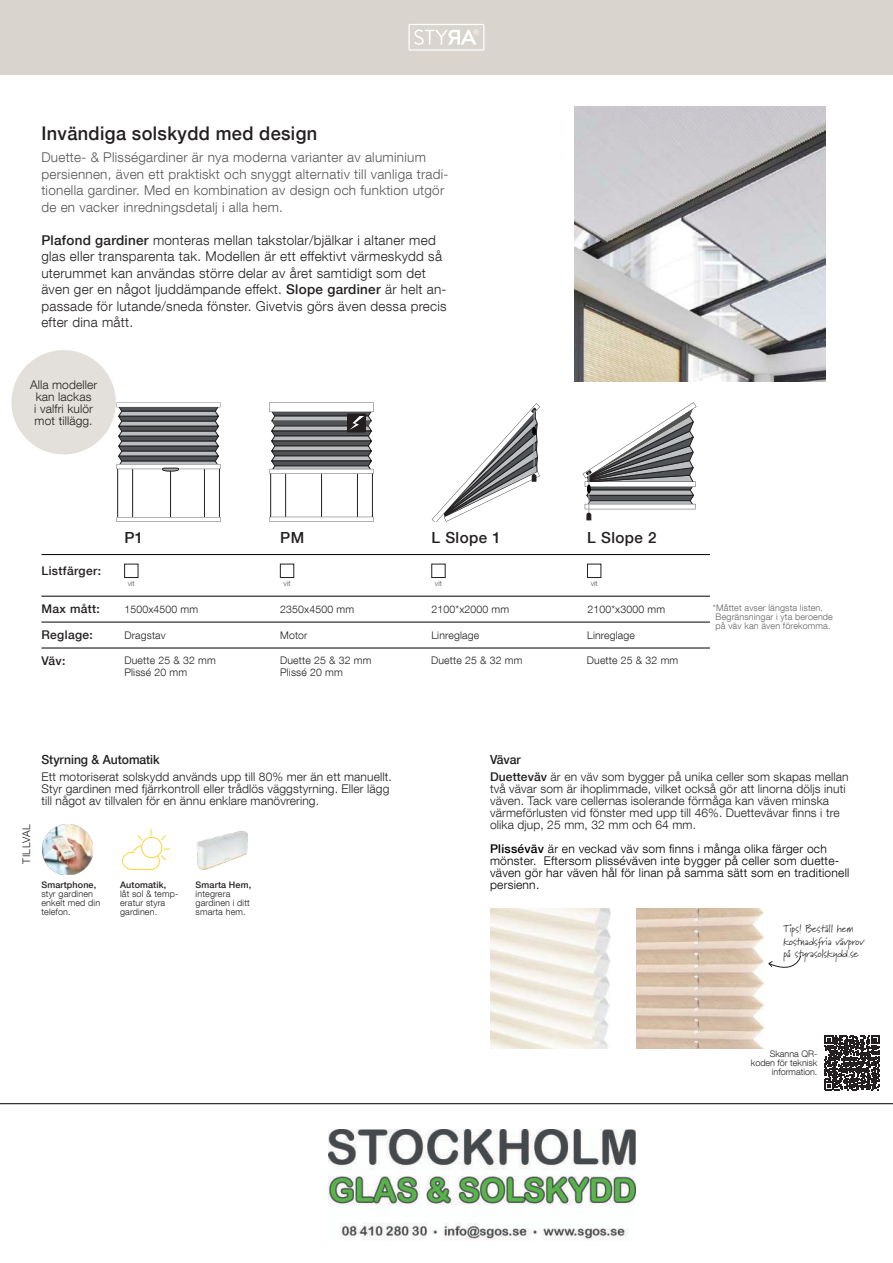
<style>
.page{position:relative;width:893px;height:1263px;background:#fff}
.page>*{position:absolute;margin:0;border:0;box-sizing:border-box;transform-origin:0 0}
.t1{font:500 18.9px "Helvetica Neue LT Com";letter-spacing:.02em;color:#231f20;scale:.96 1}
.t2{font:500 15.3px "Helvetica Neue LT Com";letter-spacing:.03em;color:#231f20}
.t3{font:300 13.5px/16.5px "Helvetica Neue LT Com";letter-spacing:.02em;color:#231f20}
.t4{font:300 13.5px/16.5px "Helvetica Neue LT Com";letter-spacing:.02em;color:#57585a}
.t5{font:500 12.6px "Helvetica Neue LT Com";color:#231f20;scale:.96 1}
.t6{font:300 12px/12px "Helvetica Neue LT Com";letter-spacing:.01em;color:#231f20}
.t7{font:300 12px/12px "Helvetica Neue LT Com";letter-spacing:.02em;color:#000001}
.t8{font:500 12px/26px "Helvetica Neue LT Com";letter-spacing:.03em;color:#231f20}
.t9{font:300 10.5px/12px "Helvetica Neue LT Com";letter-spacing:.015em;color:#231f20}
.t10{font:10.5px/12.6px "Marydale";color:#231f20}
.t11{font:300 9px/9px "Helvetica Neue LT Com";letter-spacing:.015em;color:#231f20}
.t12{font:300 9px/9px "Helvetica Neue LT Com";letter-spacing:.015em;color:#636366}
.t13{font:500 9px "Helvetica Neue LT Com";letter-spacing:.015em;color:#231f20}
.t14{font:300 7.5px "Helvetica Neue LT Com";color:#57585a}
.s1{font-weight:500}
</style>
<div class="page">
<hr style="left:0;top:1103px;width:893px;height:1px;background:#000001">
<svg style="left:825px;top:1035px;width:54px;height:55px"></svg>
<div style="left:0;top:0;width:893px;height:74px;background:#d9d5ce"></div>
<svg style="left:408px;top:24px;width:76px;height:27px"></svg>
<img style="left:490px;top:908px;width:121px;height:141px">
<img style="left:637px;top:908px;width:127px;height:141px">
<hr style="left:117px;top:469px;width:1px;height:48px;background:#231f20">
<hr style="left:219px;top:469px;width:1px;height:48px;background:#231f20">
<hr style="left:132px;top:469px;width:1px;height:48px;background:#231f20">
<hr style="left:204px;top:469px;width:1px;height:48px;background:#231f20">
<svg style="left:117px;top:517px;width:103px;height:5px"></svg>
<hr style="left:170px;top:469px;width:1px;height:48px;background:#231f20">
<svg style="left:117px;top:402px;width:103px;height:69px;background:#868789"></svg>
<hr style="left:270px;top:474px;width:1px;height:43px;background:#231f20">
<hr style="left:372px;top:474px;width:1px;height:43px;background:#231f20">
<hr style="left:285px;top:474px;width:1px;height:43px;background:#231f20">
<hr style="left:357px;top:474px;width:1px;height:43px;background:#231f20">
<svg style="left:270px;top:517px;width:103px;height:5px"></svg>
<hr style="left:321px;top:474px;width:1px;height:43px;background:#231f20">
<svg style="left:270px;top:402px;width:103px;height:72px"></svg>
<hr style="left:41px;top:554px;width:669px;height:1px;background:#000">
<hr style="left:41px;top:622px;width:669px;height:1px;background:#000">
<hr style="left:41px;top:648px;width:669px;height:1px;background:#000">
<hr style="left:41px;top:596px;width:669px;height:1px;background:#000">
<img style="left:42px;top:824px;width:51px;height:51px">
<svg style="left:122px;top:829px;width:48px;height:41px"></svg>
<img style="left:197px;top:831px;width:50px;height:39px">
<div style="left:124px;top:564px;width:14px;height:14px;border:1px solid #231f20"></div>
<div style="left:280px;top:564px;width:14px;height:14px;border:1px solid #231f20"></div>
<div style="left:11px;top:350px;width:105px;height:104px;background:#e3e0db;border-radius:50%"></div>
<svg style="left:432px;top:403px;width:108px;height:119px"></svg>
<svg style="left:583px;top:402px;width:113px;height:118px"></svg>
<div style="left:587px;top:564px;width:14px;height:14px;border:1px solid #231f20"></div>
<div style="left:431px;top:564px;width:14px;height:14px;border:1px solid #231f20"></div>
<img style="left:574px;top:107px;width:251px;height:275px">
<svg style="left:768px;top:956px;width:33px;height:12px"></svg>
<img style="left:329px;top:1130px;width:306px;height:110px">
<h1 class="t1" style="left:41px;top:122px;width:289px">Invändiga solskydd med design</h1>
<p class="t4" style="left:41px;top:149px;width:409px">Duette- &amp; Plisségardiner är nya moderna varianter av aluminium persiennen, även ett praktiskt och snyggt alternativ till vanliga tradi&shy;tionella gardiner. Med en kombination av design och funktion utgör de en vacker inredningsdetalj i alla hem.</p>
<p class="t3" style="left:41px;top:231px;width:407px"><span class="s1">Plafond gardiner</span> monteras mellan takstolar/bjälkar i altaner med glas eller transparenta tak. Modellen är ett effektivt värmeskydd så uterummet kan användas större delar av året samtidigt som det även ger en något ljuddämpande effekt. <span class="s1">Slope gardiner</span> är helt an&shy;passade för lutande/sneda fönster. Givetvis görs även dessa precis efter dina mått.</p>
<p class="t6" style="left:30px;top:378px;width:69px;text-align:center">Alla modeller kan lackas<br>i valfri kulör mot tillägg.</p>
<p class="t8" style="left:41px;top:558px;width:61px">Listfärger:</p>
<p class="t2" style="left:124px;top:528px;width:20px">P1</p>
<p class="t2" style="left:280px;top:528px;width:26px">PM</p>
<p class="t14" style="left:128px;top:578px;width:9px">vit</p>
<p class="t14" style="left:284px;top:578px;width:9px">vit</p>
<p class="t2" style="left:431px;top:528px;width:71px">L Slope 1</p>
<p class="t2" style="left:587px;top:528px;width:71px">L Slope 2</p>
<p class="t14" style="left:435px;top:578px;width:9px">vit</p>
<p class="t14" style="left:591px;top:578px;width:9px">vit</p>
<p class="t8" style="left:41px;top:595px;width:60px">Max mått:<br>Reglage:<br>Väv:</p>
<p class="t9" style="left:124px;top:603px;width:75px">1500x4500 mm</p>
<p class="t9" style="left:280px;top:603px;width:75px">2350x4500 mm</p>
<p class="t9" style="left:431px;top:603px;width:79px">2100*x2000 mm</p>
<p class="t9" style="left:587px;top:603px;width:79px">2100*x3000 mm</p>
<p class="t9" style="left:431px;top:629px;width:49px">Linreglage</p>
<p class="t9" style="left:587px;top:629px;width:49px">Linreglage</p>
<p class="t9" style="left:280px;top:629px;width:29px">Motor</p>
<p class="t9" style="left:124px;top:629px;width:43px">Dragstav</p>
<p class="t9" style="left:124px;top:654px;width:93px">Duette 25 &amp; 32 mm<br>Plissé 20 mm</p>
<p class="t9" style="left:280px;top:654px;width:93px">Duette 25 &amp; 32 mm</p>
<p class="t9" style="left:431px;top:654px;width:93px">Duette 25 &amp; 32 mm</p>
<p class="t9" style="left:587px;top:654px;width:93px">Duette 25 &amp; 32 mm</p>
<p class="t9" style="left:280px;top:666px;width:64px">Plissé 20 mm</p>
<p class="t12" style="left:713px;top:603px;width:121px">*Måttet avser längsta listen.<br>Begränsningar i yta beroende på väv kan även förekomma.</p>
<p class="t9" style="left:20px;top:864px;width:41px;rotate:-90deg">TILLVAL</p>
<p class="t5" style="left:41px;top:752px;width:125px">Styrning &amp; Automatik</p>
<p class="t6" style="left:41px;top:770px;width:352px">Ett motoriserat solskydd används upp till 80% mer än ett manuellt.<br>Styr gardinen med fjärrkontroll eller trådlös väggstyrning. Eller lägg till något av tillvalen för en ännu enklare manövrering.</p>
<p class="t13" style="left:41px;top:880px;width:56px">Smartphone,</p>
<p class="t11" style="left:41px;top:889px;width:60px">styr gardinen enkelt med din telefon.</p>
<p class="t13" style="left:120px;top:880px;width:48px">Automatik,</p>
<p class="t11" style="left:120px;top:889px;width:60px">låt sol &amp; temp&shy;eratur styra gardinen.</p>
<p class="t13" style="left:196px;top:880px;width:57px">Smarta Hem,</p>
<p class="t11" style="left:196px;top:889px;width:56px">integrera gardinen i ditt smarta hem.</p>
<p class="t5" style="left:490px;top:752px;width:34px">Vävar</p>
<p class="t6" style="left:490px;top:770px;width:360px"><span class="s1">Duetteväv</span> är en väv som bygger på unika celler som skapas mellan två vävar som är ihoplimmade, vilket också gör att linorna döljs inuti väven. Tack vare cellernas isolerande förmåga kan väven minska värmeförlusten vid fönster med upp till 46%. Duettevävar finns i tre olika djup, 25 mm, 32 mm och 64 mm.</p>
<p class="t7" style="left:490px;top:842px;width:361px"><span class="s1">Plisséväv</span> är en veckad väv som finns i många olika färger och mönster. Eftersom plisséväven inte bygger på celler som duette&shy;väven gör har väven hål för linan på samma sätt som en traditionell persienn.</p>
<p class="t10" style="left:783px;top:922px;width:82px">Tips! Beställ hem kostnadsfria vävprov på styrasolskydd.se</p>
<p class="t11" style="left:751px;top:1049px;width:68px;text-align:right">Skanna QR&shy;koden för teknisk information.</p>
</div>
